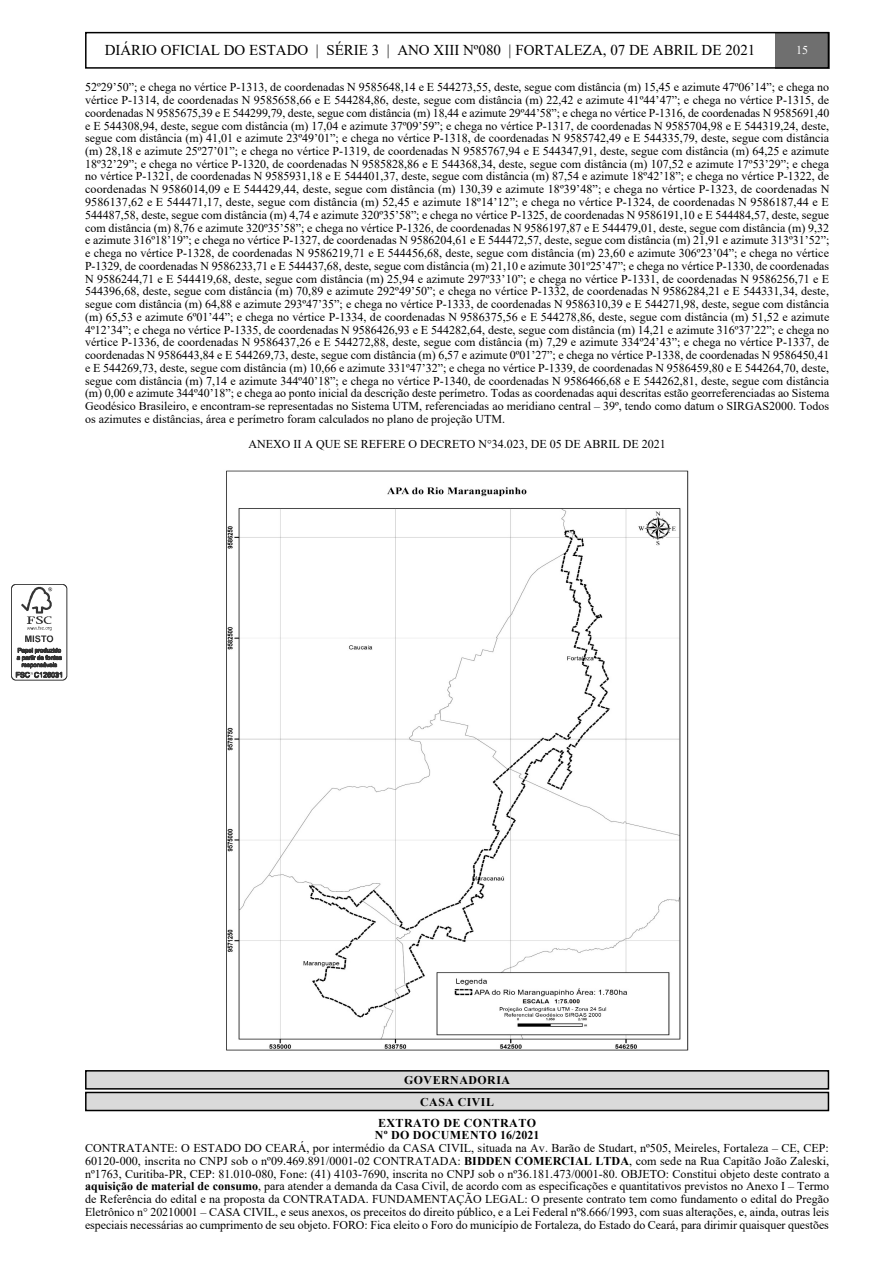
<style>
.page{position:relative;width:893px;height:1263px;background:#fff}
.page>*{position:absolute;margin:0;border:0;box-sizing:border-box;transform-origin:0 0}
.t1{font:15px "Times New Roman";color:#000}
.t2{font:12px/12.8px "Times New Roman";color:#000;text-align:justify}
.t3{font:700 12px/12.8px "Times New Roman";letter-spacing:.035em;color:#000}
.t4{font:12px "Times New Roman";color:#fff}
.t5{font:700 11.85px/21.6px "Times New Roman";letter-spacing:.045em;color:#000;text-align:center}
.s1{font-weight:700}
</style>
<div class="page">
<svg style="left:11px;top:584px;width:56px;height:96px"></svg>
<img style="left:226px;top:470px;width:463px;height:581px">
<div style="left:86px;top:1071px;width:742px;height:18px;background:#dadada"></div>
<div style="left:85px;top:1070px;width:744px;height:19px;border:2px solid #000"></div>
<div style="left:86px;top:1092px;width:742px;height:18px;background:#dadada"></div>
<div style="left:85px;top:1092px;width:744px;height:19px;border:2px solid #000"></div>
<div style="left:775px;top:32px;width:54px;height:37px;background:#6f6f6f"></div>
<div style="left:85px;top:32px;width:744px;height:37px;border:2px solid #000"></div>
<p class="t1" style="left:105px;top:40px;width:652px">DIÁRIO OFICIAL DO ESTADO | SÉRIE 3 | ANO XIII Nº080 | FORTALEZA, 07 DE ABRIL DE 2021</p>
<p class="t4" style="left:796px;top:42px;width:13px">15</p>
<p class="t2" style="left:85px;top:80px;width:746px">52º29’50”; e chega no vértice P-1313, de coordenadas N 9585648,14 e E 544273,55, deste, segue com distância (m) 15,45 e azimute 47º06’14”; e chega no vértice P-1314, de coordenadas N 9585658,66 e E 544284,86, deste, segue com distância (m) 22,42 e azimute 41º44’47”; e chega no vértice P-1315, de coordenadas N 9585675,39 e E 544299,79, deste, segue com distância (m) 18,44 e azimute 29º44’58”; e chega no vértice P-1316, de coordenadas N 9585691,40 e E 544308,94, deste, segue com distância (m) 17,04 e azimute 37º09’59”; e chega no vértice P-1317, de coordenadas N 9585704,98 e E 544319,24, deste, segue com distância (m) 41,01 e azimute 23º49’01”; e chega no vértice P-1318, de coordenadas N 9585742,49 e E 544335,79, deste, segue com distância (m) 28,18 e azimute 25º27’01”; e chega no vértice P-1319, de coordenadas N 9585767,94 e E 544347,91, deste, segue com distância (m) 64,25 e azimute 18º32’29”; e chega no vértice P-1320, de coordenadas N 9585828,86 e E 544368,34, deste, segue com distância (m) 107,52 e azimute 17º53’29”; e chega no vértice P-1321, de coordenadas N 9585931,18 e E 544401,37, deste, segue com distância (m) 87,54 e azimute 18º42’18”; e chega no vértice P-1322, de coordenadas N 9586014,09 e E 544429,44, deste, segue com distância (m) 130,39 e azimute 18º39’48”; e chega no vértice P-1323, de coordenadas N 9586137,62 e E 544471,17, deste, segue com distância (m) 52,45 e azimute 18º14’12”; e chega no vértice P-1324, de coordenadas N 9586187,44 e E 544487,58, deste, segue com distância (m) 4,74 e azimute 320º35’58”; e chega no vértice P-1325, de coordenadas N 9586191,10 e E 544484,57, deste, segue com distância (m) 8,76 e azimute 320º35’58”; e chega no vértice P-1326, de coordenadas N 9586197,87 e E 544479,01, deste, segue com distância (m) 9,32 e azimute 316º18’19”; e chega no vértice P-1327, de coordenadas N 9586204,61 e E 544472,57, deste, segue com distância (m) 21,91 e azimute 313º31’52”; e chega no vértice P-1328, de coordenadas N 9586219,71 e E 544456,68, deste, segue com distância (m) 23,60 e azimute 306º23’04”; e chega no vértice P-1329, de coordenadas N 9586233,71 e E 544437,68, deste, segue com distância (m) 21,10 e azimute 301º25’47”; e chega no vértice P-1330, de coordenadas N 9586244,71 e E 544419,68, deste, segue com distância (m) 25,94 e azimute 297º33’10”; e chega no vértice P-1331, de coordenadas N 9586256,71 e E 544396,68, deste, segue com distância (m) 70,89 e azimute 292º49’50”; e chega no vértice P-1332, de coordenadas N 9586284,21 e E 544331,34, deste, segue com distância (m) 64,88 e azimute 293º47’35”; e chega no vértice P-1333, de coordenadas N 9586310,39 e E 544271,98, deste, segue com distância (m) 65,53 e azimute 6º01’44”; e chega no vértice P-1334, de coordenadas N 9586375,56 e E 544278,86, deste, segue com distância (m) 51,52 e azimute 4º12’34”; e chega no vértice P-1335, de coordenadas N 9586426,93 e E 544282,64, deste, segue com distância (m) 14,21 e azimute 316º37’22”; e chega no vértice P-1336, de coordenadas N 9586437,26 e E 544272,88, deste, segue com distância (m) 7,29 e azimute 334º24’43”; e chega no vértice P-1337, de coordenadas N 9586443,84 e E 544269,73, deste, segue com distância (m) 6,57 e azimute 0º01’27”; e chega no vértice P-1338, de coordenadas N 9586450,41 e E 544269,73, deste, segue com distância (m) 10,66 e azimute 331º47’32”; e chega no vértice P-1339, de coordenadas N 9586459,80 e E 544264,70, deste, segue com distância (m) 7,14 e azimute 344º40’18”; e chega no vértice P-1340, de coordenadas N 9586466,68 e E 544262,81, deste, segue com distância (m) 0,00 e azimute 344º40’18”; e chega ao ponto inicial da descrição deste perímetro. Todas as coordenadas aqui descritas estão georreferenciadas ao Sistema Geodésico Brasileiro, e encontram-se representadas no Sistema UTM, referenciadas ao meridiano central – 39º, tendo como datum o SIRGAS2000. Todos os azimutes e distâncias, área e perímetro foram calculados no plano de projeção UTM.</p>
<p class="t2" style="left:248px;top:437px;width:419px">ANEXO II A QUE SE REFERE O DECRETO N°34.023, DE 05 DE ABRIL DE 2021</p>
<p class="t5" style="left:404px;top:1069px;width:107px">GOVERNADORIA<br>CASA CIVIL</p>
<p class="t3" style="left:375px;top:1116px;width:166px">EXTRATO DE CONTRATO<br>Nº DO DOCUMENTO 16/2021</p>
<p class="t2" style="left:85px;top:1141px;width:746px">CONTRATANTE: O ESTADO DO CEARÁ, por intermédio da CASA CIVIL, situada na Av. Barão de Studart, nº505, Meireles, Fortaleza – CE, CEP:<br>60120-000, inscrita no CNPJ sob o nº09.469.891/0001-02 CONTRATADA: <span class="s1">BIDDEN COMERCIAL LTDA</span>, com sede na Rua Capitão João Zaleski, nº1763, Curitiba-PR, CEP: 81.010-080, Fone: (41) 4103-7690, inscrita no CNPJ sob o nº36.181.473/0001-80. OBJETO: Constitui objeto deste contrato a <span class="s1">aquisição de material de consumo</span>, para atender a demanda da Casa Civil, de acordo com as especificações e quantitativos previstos no Anexo I – Termo de Referência do edital e na proposta da CONTRATADA. FUNDAMENTAÇÃO LEGAL: O presente contrato tem como fundamento o edital do Pregão Eletrônico n° 20210001 – CASA CIVIL, e seus anexos, os preceitos do direito público, e a Lei Federal nº8.666/1993, com suas alterações, e, ainda, outras leis especiais necessárias ao cumprimento de seu objeto. FORO: Fica eleito o Foro do município de Fortaleza, do Estado do Ceará, para dirimir quaisquer questões</p>
</div>
